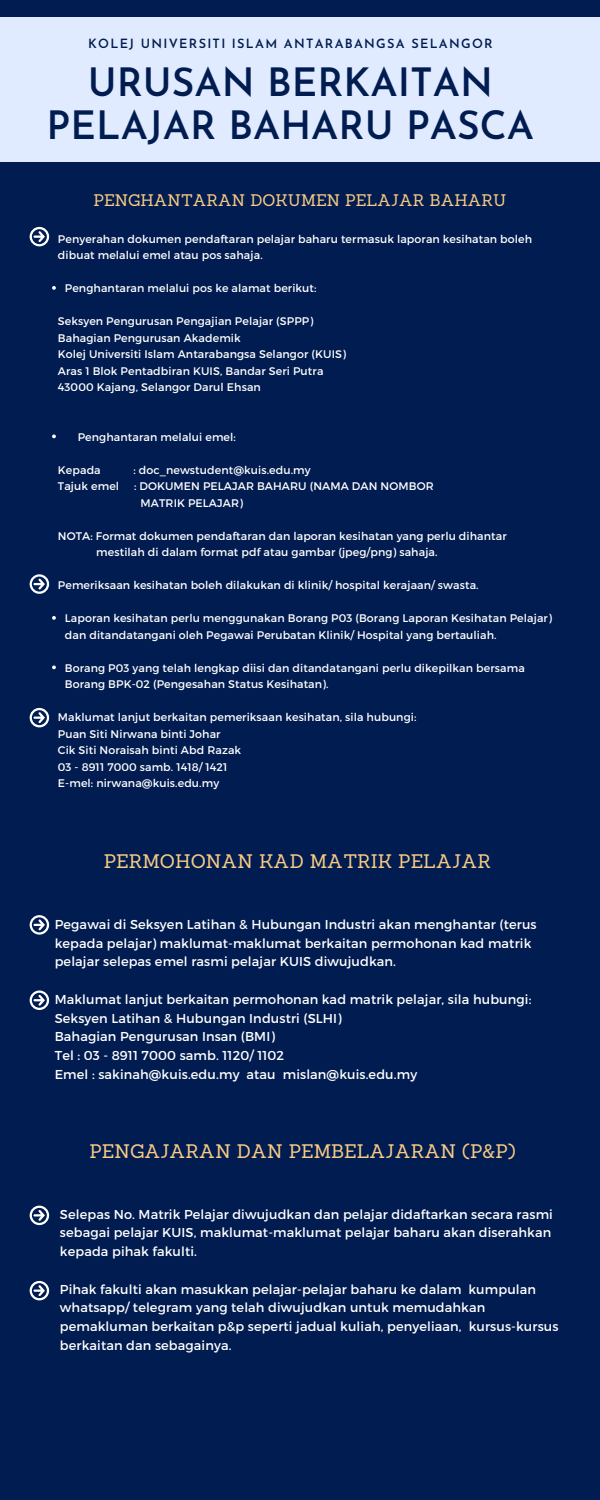
<style>
.page{position:relative;width:600px;height:1500px;background:#011c50}
.page>*{position:absolute;margin:0;border:0;box-sizing:border-box;transform-origin:0 0}
.t1{font:600 39px/42.8px "Josefin Sans";color:#011c50;text-align:center}
.t2{font:19.1px "Sanchez";color:#facb83}
.t3{font:16.3px "Sanchez";color:#facb83}
.t4{font:12.9px "Montserrat";letter-spacing:.01em;color:#fff}
.t5{font:600 12.7px "Josefin Sans";letter-spacing:.1em;color:#011c50}
.t6{font:11px/16.5px "Montserrat";letter-spacing:.01em;color:#fff}
</style>
<div class="page">
<div style="left:0;top:17px;width:600px;height:145px;background:#e1ebff"></div>
<svg style="left:52px;top:286px;width:4px;height:4px"></svg>
<svg style="left:52px;top:435px;width:4px;height:3px"></svg>
<svg style="left:52px;top:616px;width:4px;height:4px"></svg>
<svg style="left:52px;top:666px;width:4px;height:3px"></svg>
<svg style="left:30px;top:227px;width:19px;height:19px"></svg>
<svg style="left:30px;top:574px;width:19px;height:20px"></svg>
<svg style="left:30px;top:708px;width:19px;height:19px"></svg>
<svg style="left:30px;top:915px;width:19px;height:20px"></svg>
<svg style="left:30px;top:991px;width:19px;height:19px"></svg>
<svg style="left:30px;top:1206px;width:19px;height:19px"></svg>
<svg style="left:30px;top:1281px;width:19px;height:19px"></svg>
<p class="t5" style="left:88px;top:38px;width:406px">KOLEJ UNIVERSITI ISLAM ANTARABANGSA SELANGOR</p>
<p class="t1" style="left:47px;top:65px;width:489px">URUSAN BERKAITAN<br>PELAJAR BAHARU PASCA</p>
<p class="t3" style="left:94px;top:190px;width:414px">PENGHANTARAN DOKUMEN PELAJAR BAHARU</p>
<p class="t6" style="left:58px;top:230px;width:476px">Penyerahan dokumen pendaftaran pelajar baharu termasuk laporan kesihatan boleh</p>
<p class="t6" style="left:58px;top:246px;width:206px">dibuat melalui emel atau pos sahaja.</p>
<p class="t6" style="left:65px;top:279px;width:253px">Penghantaran melalui pos ke alamat berikut:</p>
<p class="t6" style="left:58px;top:312px;width:257px">Seksyen Pengurusan Pengajian Pelajar (SPPP)</p>
<p class="t6" style="left:58px;top:329px;width:184px">Bahagian Pengurusan Akademik</p>
<p class="t6" style="left:58px;top:345px;width:290px">Kolej Universiti Islam Antarabangsa Selangor (KUIS)</p>
<p class="t6" style="left:58px;top:362px;width:267px">Aras 1 Blok Pentadbiran KUIS, Bandar Seri Putra</p>
<p class="t6" style="left:58px;top:378px;width:204px">43000 Kajang, Selangor Darul Ehsan</p>
<p class="t6" style="left:78px;top:428px;width:160px">Penghantaran melalui emel:</p>
<p class="t6" style="left:58px;top:461px;width:44px">Kepada</p>
<p class="t6" style="left:133px;top:461px;width:179px">: doc_newstudent@kuis.edu.my</p>
<p class="t6" style="left:58px;top:477px;width:63px">Tajuk emel</p>
<p class="t6" style="left:134px;top:477px;width:301px">: DOKUMEN PELAJAR BAHARU (NAMA DAN NOMBOR</p>
<p class="t6" style="left:141px;top:494px;width:104px">MATRIK PELAJAR)</p>
<p class="t6" style="left:58px;top:527px;width:450px">NOTA: Format dokumen pendaftaran dan laporan kesihatan yang perlu dihantar</p>
<p class="t6" style="left:96px;top:543px;width:343px">mestilah di dalam format pdf atau gambar (jpeg/png) sahaja.</p>
<p class="t6" style="left:58px;top:576px;width:422px">Pemeriksaan kesihatan boleh dilakukan di klinik/ hospital kerajaan/ swasta.</p>
<p class="t6" style="left:65px;top:609px;width:489px">Laporan kesihatan perlu menggunakan Borang P03 (Borang Laporan Kesihatan Pelajar) dan ditandatangani oleh Pegawai Perubatan Klinik/ Hospital yang bertauliah.</p>
<p class="t6" style="left:65px;top:659px;width:461px">Borang P03 yang telah lengkap diisi dan ditandatangani perlu dikepilkan bersama<br>Borang BPK-02 (Pengesahan Status Kesihatan).</p>
<p class="t6" style="left:58px;top:708px;width:360px">Maklumat lanjut berkaitan pemeriksaan kesihatan, sila hubungi:</p>
<p class="t6" style="left:58px;top:725px;width:164px">Puan Siti Nirwana binti Johar</p>
<p class="t6" style="left:58px;top:741px;width:185px">Cik Siti Noraisah binti Abd Razak</p>
<p class="t6" style="left:58px;top:758px;width:171px">03 - 8911 7000 samb. 1418/ 1421</p>
<p class="t6" style="left:58px;top:774px;width:163px">E-mel: nirwana@kuis.edu.my</p>
<p class="t2" style="left:104px;top:849px;width:389px">PERMOHONAN KAD MATRIK PELAJAR</p>
<p class="t4" style="left:55px;top:916px;width:483px">Pegawai di Seksyen Latihan &amp; Hubungan Industri akan menghantar (terus</p>
<p class="t4" style="left:55px;top:935px;width:478px">kepada pelajar) maklumat-maklumat berkaitan permohonan kad matrik</p>
<p class="t4" style="left:55px;top:954px;width:343px">pelajar selepas emel rasmi pelajar KUIS diwujudkan.</p>
<p class="t4" style="left:55px;top:991px;width:478px">Maklumat lanjut berkaitan permohonan kad matrik pelajar, sila hubungi:</p>
<p class="t4" style="left:55px;top:1010px;width:289px">Seksyen Latihan &amp; Hubungan Industri (SLHI)</p>
<p class="t4" style="left:55px;top:1029px;width:222px">Bahagian Pengurusan Insan (BMI)</p>
<p class="t4" style="left:55px;top:1047px;width:231px">Tel : 03 - 8911 7000 samb. 1120/ 1102</p>
<p class="t4" style="left:55px;top:1066px;width:364px">Emel : sakinah@kuis.edu.my atau mislan@kuis.edu.my</p>
<p class="t2" style="left:89px;top:1139px;width:428px">PENGAJARAN DAN PEMBELAJARAN (P&amp;P)</p>
<p class="t4" style="left:60px;top:1206px;width:495px">Selepas No. Matrik Pelajar diwujudkan dan pelajar didaftarkan secara rasmi</p>
<p class="t4" style="left:60px;top:1224px;width:493px">sebagai pelajar KUIS, maklumat-maklumat pelajar baharu akan diserahkan</p>
<p class="t4" style="left:60px;top:1243px;width:139px">kepada pihak fakulti.</p>
<p class="t4" style="left:60px;top:1281px;width:478px">Pihak fakulti akan masukkan pelajar-pelajar baharu ke dalam kumpulan</p>
<p class="t4" style="left:60px;top:1299px;width:427px">whatsapp/ telegram yang telah diwujudkan untuk memudahkan</p>
<p class="t4" style="left:60px;top:1318px;width:500px">pemakluman berkaitan p&amp;p seperti jadual kuliah, penyeliaan, kursus-kursus</p>
<p class="t4" style="left:60px;top:1337px;width:173px">berkaitan dan sebagainya.</p>
</div>
